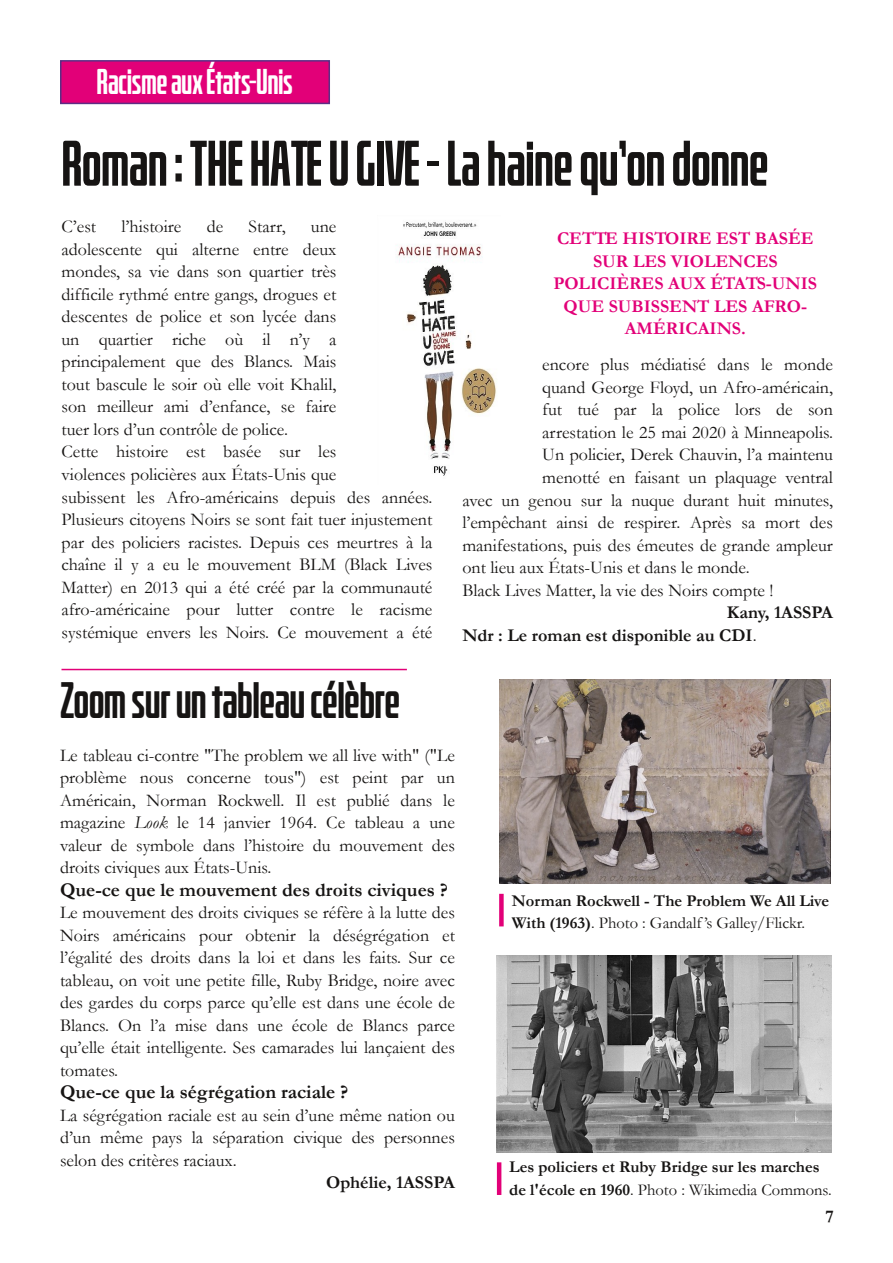
<style>
.page{position:relative;width:893px;height:1263px;background:#fff}
.page>*{position:absolute;margin:0;border:0;box-sizing:border-box;transform-origin:0 0}
.t1{font:700 57px "Bitcrusher Cd Rg";color:#161413}
.t2{font:700 45px "Bitcrusher Cd Rg";color:#161413}
.t3{font:700 31.5px "Bitcrusher Cd Rg";color:#fff}
.t4{font:700 19.5px "Garamond";color:#161413}
.t5{font:18px/22.5px "Garamond";color:#161413;text-align:justify}
.t6{font:700 18px/22.5px "Garamond";color:#e20078;text-align:center}
.t7{font:700 18px/22.5px "Garamond";color:#161413}
.t8{font:700 16.5px/22.5px "Garamond";color:#161413}
.s1{font-weight:400}
.s2{font-style:italic}
</style>
<div class="page">
<div style="left:61px;top:61px;width:268px;height:42px;background:#e20078"></div>
<div style="left:60px;top:60px;width:270px;height:44px;border:2px solid #5d2d84"></div>
<img style="left:396px;top:222px;width:101px;height:254px">
<img style="left:499px;top:680px;width:332px;height:203px">
<img style="left:496px;top:956px;width:335px;height:196px">
<hr style="left:62px;top:669px;width:345px;height:1px;background:#e20078">
<div style="left:499px;top:894px;width:5px;height:32px;background:#e20078"></div>
<hr style="left:497px;top:1162px;width:4px;height:33px;background:#e20078">
<h3 class="t3" style="left:97px;top:61px;width:197px">RасіѕмеаuхÉtаtѕ-Unіѕ</h3>
<h1 class="t1" style="left:62px;top:127px;width:708px">Rомаn:ТНЕНАТЕUGӏVЕ-Lаһаіnеqu’оndоnnе</h1>
<p class="t5" style="left:62px;top:216px;width:36px">C’est</p>
<p class="t5" style="left:121px;top:216px;width:61px">l’histoire</p>
<p class="t5" style="left:207px;top:216px;width:18px">de</p>
<p class="t5" style="left:248px;top:216px;width:39px">Starr,</p>
<p class="t5" style="left:62px;top:216px;width:372px;text-align:left;text-indent:249px">une<br>adolescente qui alterne entre deux<br>mondes, sa vie dans son quartier très<br>difficile rythmé entre gangs, drogues et<br>descentes de police et son lycée dans<br>un quartier riche où il n’y a principalement que des Blancs. Mais<br>tout bascule le soir où elle voit Khalil,<br>son meilleur ami d’enfance, se faire<br>tuer lors d’un contrôle de police.<br>Cette histoire est basée sur les<br>violences policières aux États-Unis que<br>subissent les Afro-américains depuis des années.<br>Plusieurs citoyens Noirs se sont fait tuer injustement par des policiers racistes. Depuis ces meurtres à la chaîne il y a eu le mouvement BLM (Black Lives Matter) en 2013 qui a été créé par la communauté afro-américaine pour lutter contre le racisme systémique envers les Noirs. Ce mouvement a été</p>
<p class="t6" style="left:554px;top:228px;width:265px">CETTE HISTOIRE EST BASÉE<br>SUR LES VIOLENCES<br>POLICIÈRES AUX ÉTATS-UNIS<br>QUE SUBISSENT LES AFRO-<br>AMÉRICAINS.</p>
<p class="t5" style="left:542px;top:354px;width:292px">encore plus médiatisé dans le monde</p>
<p class="t5" style="left:542px;top:376px;width:292px">quand George Floyd, un Afro-américain,</p>
<p class="t5" style="left:542px;top:399px;width:292px">fut tué par la police lors de son</p>
<p class="t5" style="left:542px;top:421px;width:292px">arrestation le 25 mai 2020 à Minneapolis.</p>
<p class="t5" style="left:542px;top:444px;width:292px">Un policier, Derek Chauvin, l’a maintenu</p>
<p class="t5" style="left:542px;top:466px;width:292px">menotté en faisant un plaquage ventral</p>
<p class="t5" style="left:462px;top:489px;width:372px">avec un genou sur la nuque durant huit minutes,</p>
<p class="t5" style="left:462px;top:511px;width:372px">l’empêchant ainsi de respirer. Après sa mort des</p>
<p class="t5" style="left:462px;top:534px;width:372px">manifestations, puis des émeutes de grande ampleur</p>
<p class="t5" style="left:462px;top:556px;width:289px">ont lieu aux États-Unis et dans le monde.</p>
<p class="t5" style="left:462px;top:579px;width:313px">Black Lives Matter, la vie des Noirs compte !</p>
<p class="t7" style="left:462px;top:601px;width:372px;text-indent:264px">Kany, 1ASSPA<br>Ndr : Le roman est disponible au CDI<span class="s1">.</span></p>
<h2 class="t2" style="left:60px;top:671px;width:341px">Ζоомѕuruntаblеаuсélѐbrе</h2>
<p class="t5" style="left:60px;top:744px;width:396px">Le tableau ci-contre "The problem we all live with" ("Le problème nous concerne tous") est peint par un Américain, Norman Rockwell. Il est publié dans le magazine <span class="s2">Look</span> le 14 janvier 1964. Ce tableau a une valeur de symbole dans l’histoire du mouvement des droits civiques aux États-Unis.</p>
<p class="t4" style="left:60px;top:879px;width:389px">Que-ce que le mouvement des droits civiques ?</p>
<p class="t5" style="left:60px;top:901px;width:396px">Le mouvement des droits civiques se réfère à la lutte des Noirs américains pour obtenir la déségrégation et l’égalité des droits dans la loi et dans les faits. Sur ce tableau, on voit une petite fille, Ruby Bridge, noire avec des gardes du corps parce qu’elle est dans une école de Blancs. On l’a mise dans une école de Blancs parce qu’elle était intelligente. Ses camarades lui lançaient des tomates.</p>
<p class="t4" style="left:60px;top:1081px;width:290px">Que-ce que la ségrégation raciale ?</p>
<p class="t5" style="left:60px;top:1104px;width:396px">La ségrégation raciale est au sein d’une même nation ou d’un même pays la séparation civique des personnes selon des critères raciaux.</p>
<p class="t7" style="left:326px;top:1171px;width:130px">Ophélie, 1ASSPA</p>
<p class="t8" style="left:512px;top:889px;width:319px">Norman Rockwell - The Problem We All Live<br>With (1963)<span class="s1">. Photo : Gandalf’s Galley/Flickr.</span></p>
<p class="t8" style="left:509px;top:1156px;width:324px">Les policiers et Ruby Bridge sur les marches de l'école en 1960<span class="s1">. Photo : Wikimedia Commons.</span></p>
<p class="t7" style="left:826px;top:1205px;width:10px">7</p>
</div>
